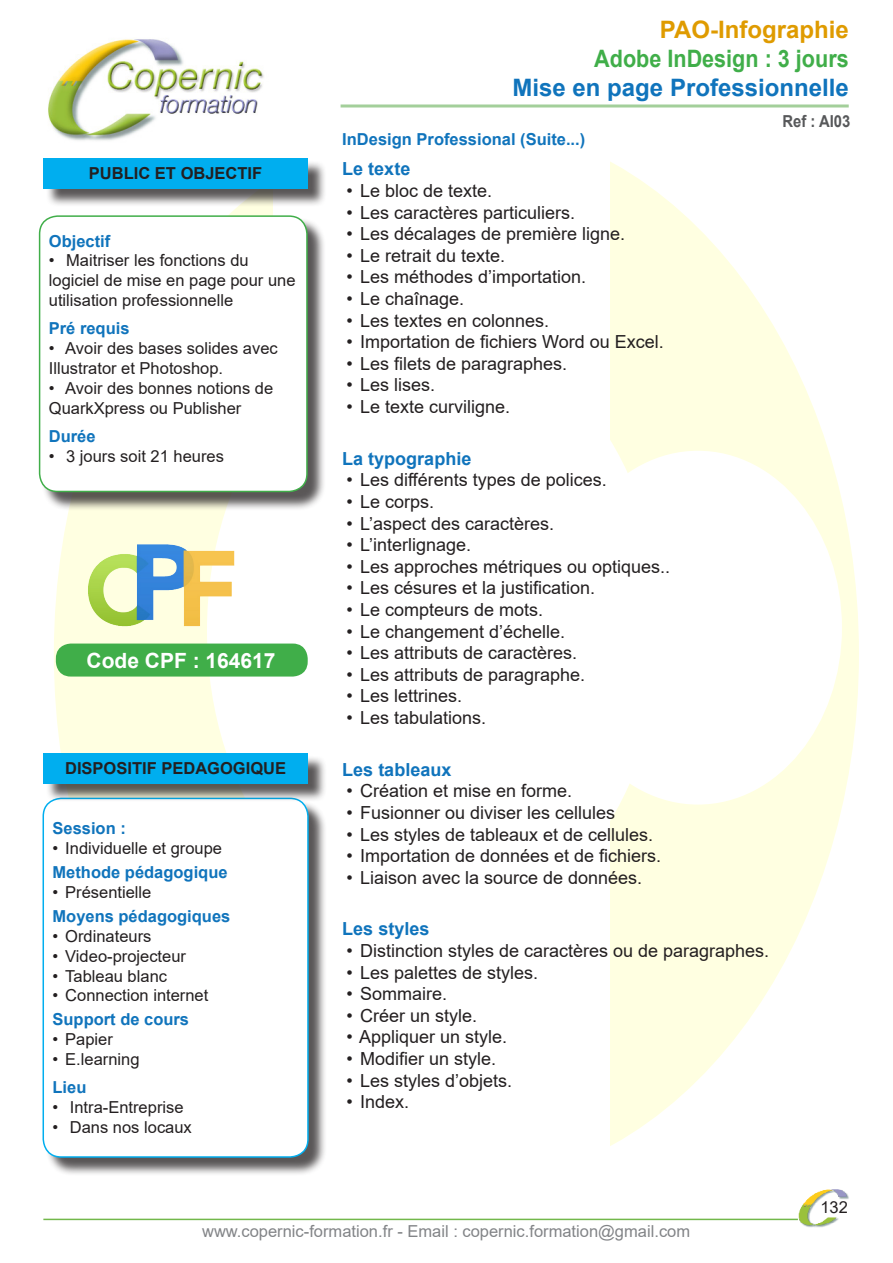
<style>
.page{position:relative;width:893px;height:1263px;background:#fff}
.page>*{position:absolute;margin:0;border:0;box-sizing:border-box;transform-origin:0 0}
.TitreLigne3_Cyan{font:700 24px "Arial";color:#1074bc}
.TitreLigne2_Vert{font:700 24px "Arial";color:#40ae49;scale:.9 1}
.TitreLigne1_Jaune{font:700 24px "Arial";color:#df9b00}
.Titre_Logiciel{font:700 21px "Arial";color:#fff}
.t1{font:18px "Arial";color:#231f20}
.Titre_Contenu{font:700 18px "Arial";color:#1074bc}
.t2{font:16.5px/19.8px "Arial";color:#231f20}
.Petit_contenu_Titre{font:700 16.5px "Arial";color:#1074bc}
.t3{font:16.5px "Arial";color:#828487}
.t4{font:700 16.5px "Arial";color:#231f20}
.Titre_Contenu-2{font:700 16.5px "Arial";color:#1074bc}
.Références_Formation{font:700 16.5px "Arial";color:#57585a;scale:.9 1}
</style>
<div class="page">
<div style="left:54px;top:121px;width:805px;height:1065px;background:#ffffe1;border-radius:50%"></div>
<div style="left:273px;top:105px;width:336px;height:1087px;background:#fff"></div>
<div style="left:207px;top:328px;width:454px;height:605px;background:#fff;border-radius:50%"></div>
<div style="left:554px;top:451px;width:288px;height:353px;background:#fff;border-radius:50%"></div>
<div style="left:45px;top:800px;width:282px;height:376px;background:#231f20;opacity:.75"></div>
<div style="left:43px;top:798px;width:265px;height:359px;background:#fff;border-radius:18px"></div>
<div style="left:43px;top:798px;width:266px;height:360px;border:2px solid #00aeef;border-radius:18px"></div>
<div style="left:45px;top:755px;width:282px;height:47px;background:#231f20;opacity:.75"></div>
<div style="left:43px;top:753px;width:265px;height:30px;background:#00aeef"></div>
<div style="left:45px;top:160px;width:282px;height:47px;background:#231f20;opacity:.75"></div>
<div style="left:43px;top:158px;width:265px;height:30px;background:#00aeef"></div>
<img style="left:798px;top:1189px;width:51px;height:38px">
<hr style="left:43px;top:1218px;width:755px;height:2px;background:#72b84b">
<img style="left:48px;top:39px;width:216px;height:102px">
<img style="left:88px;top:543px;width:147px;height:84px">
<hr style="left:341px;top:104px;width:508px;height:3px;background:#a3cf9a">
<div style="left:41px;top:218px;width:285px;height:293px;background:#231f20;opacity:.75"></div>
<div style="left:40px;top:216px;width:267px;height:275px;background:#fff;border-radius:18px"></div>
<div style="left:39px;top:215px;width:269px;height:277px;border:2px solid #40ae49;border-radius:18px"></div>
<div style="left:56px;top:643px;width:252px;height:33px;background:#40ae49;border-radius:15px"></div>
<p class="t4" style="left:89px;top:162px;width:175px">PUBLIC ET OBJECTIF</p>
<p class="Titre_Contenu-2" style="left:49px;top:229px;width:63px">Objectif</p>
<p class="t2" style="left:49px;top:251px;width:248px">• Maitriser les fonctions du logiciel de mise en page pour une utilisation professionnelle</p>
<p class="Titre_Contenu-2" style="left:49px;top:317px;width:82px">Pré requis</p>
<p class="t2" style="left:49px;top:338px;width:230px">• Avoir des bases solides avec<br>Illustrator et Photoshop.</p>
<p class="t2" style="left:49px;top:378px;width:226px">• Avoir des bonnes notions de<br>QuarkXpress ou Publisher</p>
<p class="Titre_Contenu-2" style="left:49px;top:424px;width:48px">Durée</p>
<p class="t2" style="left:49px;top:446px;width:177px">• 3 jours soit 21 heures</p>
<p class="Titre_Logiciel" style="left:87px;top:645px;width:191px">Code CPF : 164617</p>
<p class="t4" style="left:65px;top:757px;width:222px">DISPOSITIF PEDAGOGIQUE</p>
<p class="Petit_contenu_Titre" style="left:53px;top:817px;width:75px">Session :</p>
<p class="t2" style="left:53px;top:838px;width:171px">• Individuelle et groupe</p>
<p class="Petit_contenu_Titre" style="left:53px;top:861px;width:177px">Methode pédagogique</p>
<p class="t2" style="left:53px;top:882px;width:100px">• Présentielle</p>
<p class="Petit_contenu_Titre" style="left:53px;top:905px;width:179px">Moyens pédagogiques</p>
<p class="t2" style="left:53px;top:926px;width:100px">• Ordinateurs</p>
<p class="t2" style="left:53px;top:946px;width:135px">• Video-projecteur</p>
<p class="t2" style="left:53px;top:966px;width:116px">• Tableau blanc</p>
<p class="t2" style="left:53px;top:985px;width:157px">• Connection internet</p>
<p class="Petit_contenu_Titre" style="left:53px;top:1008px;width:138px">Support de cours</p>
<p class="t2" style="left:53px;top:1029px;width:62px">• Papier</p>
<p class="t2" style="left:53px;top:1049px;width:89px">• E.learning</p>
<p class="Petit_contenu_Titre" style="left:53px;top:1076px;width:35px">Lieu</p>
<p class="t2" style="left:53px;top:1097px;width:133px">• Intra-Entreprise</p>
<p class="t2" style="left:53px;top:1117px;width:141px">• Dans nos locaux</p>
<p class="TitreLigne1_Jaune" style="left:660px;top:13px;width:190px">PAO-Infographie</p>
<p class="TitreLigne2_Vert" style="left:594px;top:42px;width:284px">Adobe InDesign : 3 jours</p>
<p class="TitreLigne3_Cyan" style="left:513px;top:71px;width:338px">Mise en page Professionnelle</p>
<p class="Références_Formation" style="left:782px;top:109px;width:77px">Ref : AI03</p>
<p class="Petit_contenu_Titre" style="left:342px;top:128px;width:244px">InDesign Professional (Suite...)</p>
<p class="Titre_Contenu" style="left:342px;top:156px;width:70px">Le texte</p>
<p class="t1" style="left:347px;top:178px;width:147px">• Le bloc de texte.</p>
<p class="t1" style="left:347px;top:200px;width:230px">• Les caractères particuliers.</p>
<p class="t1" style="left:347px;top:222px;width:280px">• Les décalages de première ligne.</p>
<p class="t1" style="left:347px;top:243px;width:160px">• Le retrait du texte.</p>
<p class="t1" style="left:347px;top:265px;width:241px">• Les méthodes d’importation.</p>
<p class="t1" style="left:347px;top:286px;width:119px">• Le chaînage.</p>
<p class="t1" style="left:347px;top:308px;width:204px">• Les textes en colonnes.</p>
<p class="t1" style="left:347px;top:330px;width:319px">• Importation de fichiers Word ou Excel.</p>
<p class="t1" style="left:347px;top:351px;width:222px">• Les filets de paragraphes.</p>
<p class="t1" style="left:347px;top:373px;width:90px">• Les lises.</p>
<p class="t1" style="left:347px;top:394px;width:165px">• Le texte curviligne.</p>
<p class="Titre_Contenu" style="left:342px;top:446px;width:131px">La typographie</p>
<p class="t1" style="left:347px;top:468px;width:262px">• Les différents types de polices.</p>
<p class="t1" style="left:347px;top:489px;width:89px">• Le corps.</p>
<p class="t1" style="left:347px;top:511px;width:209px">• L’aspect des caractères.</p>
<p class="t1" style="left:347px;top:532px;width:126px">• L’interlignage.</p>
<p class="t1" style="left:347px;top:554px;width:325px">• Les approches métriques ou optiques..</p>
<p class="t1" style="left:347px;top:576px;width:250px">• Les césures et la justification.</p>
<p class="t1" style="left:347px;top:597px;width:198px">• Le compteurs de mots.</p>
<p class="t1" style="left:347px;top:619px;width:220px">• Le changement d’échelle.</p>
<p class="t1" style="left:347px;top:640px;width:232px">• Les attributs de caractères.</p>
<p class="t1" style="left:347px;top:662px;width:240px">• Les attributs de paragraphe.</p>
<p class="t1" style="left:347px;top:684px;width:117px">• Les lettrines.</p>
<p class="t1" style="left:347px;top:705px;width:141px">• Les tabulations.</p>
<p class="Titre_Contenu" style="left:342px;top:757px;width:111px">Les tableaux</p>
<p class="t1" style="left:347px;top:779px;width:227px">• Création et mise en forme.</p>
<p class="t1" style="left:347px;top:800px;width:270px">• Fusionner ou diviser les cellules</p>
<p class="t1" style="left:347px;top:822px;width:308px">• Les styles de tableaux et de cellules.</p>
<p class="t1" style="left:347px;top:843px;width:316px">• Importation de données et de fichiers.</p>
<p class="t1" style="left:347px;top:865px;width:297px">• Liaison avec la source de données.</p>
<p class="Titre_Contenu" style="left:342px;top:916px;width:89px">Les styles</p>
<p class="t1" style="left:347px;top:938px;width:424px">• Distinction styles de caractères ou de paragraphes.</p>
<p class="t1" style="left:347px;top:960px;width:193px">• Les palettes de styles.</p>
<p class="t1" style="left:347px;top:981px;width:102px">• Sommaire.</p>
<p class="t1" style="left:347px;top:1003px;width:132px">• Créer un style.</p>
<p class="t1" style="left:347px;top:1025px;width:162px">• Appliquer un style.</p>
<p class="t1" style="left:347px;top:1046px;width:151px">• Modifier un style.</p>
<p class="t1" style="left:347px;top:1068px;width:167px">• Les styles d’objets.</p>
<p class="t1" style="left:347px;top:1089px;width:64px">• Index.</p>
<p class="t2" style="left:820px;top:1197px;width:29px">132</p>
<p class="t3" style="left:202px;top:1220px;width:490px">www.copernic-formation.fr - Email : copernic.formation@gmail.com</p>
</div>
